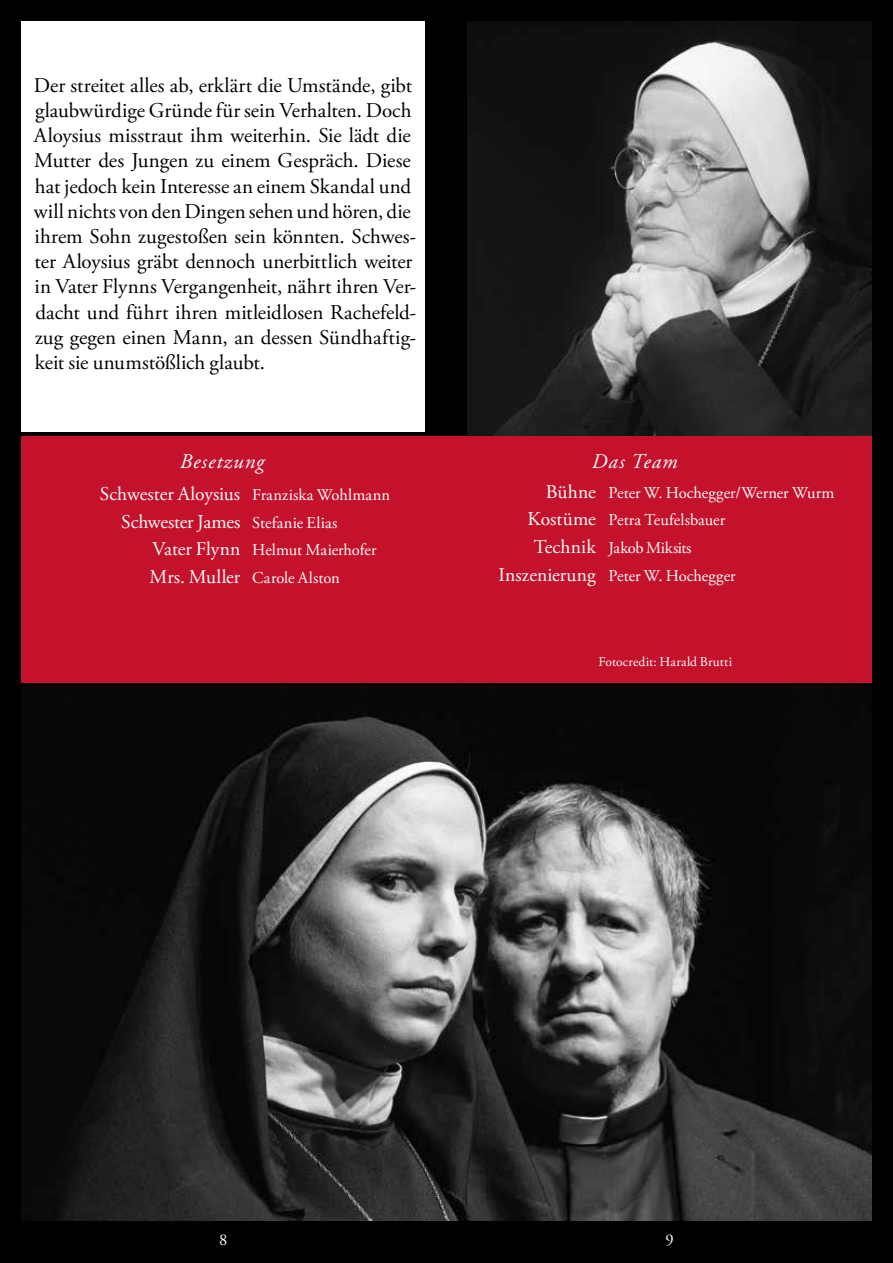
<style>
.page{position:relative;width:893px;height:1263px;background:#000}
.page>*{position:absolute;margin:0;border:0;box-sizing:border-box;transform-origin:0 0}
.t1{font:21px/25.2px "Adobe Garamond Pro";color:#000}
.t2{font:italic 21px "Adobe Garamond Pro";letter-spacing:.05em;color:#fff}
.t3{font:19.5px/27.6px "Adobe Garamond Pro";letter-spacing:-.01em;color:#fff}
.t4{font:16.5px/27.6px "Adobe Garamond Pro";letter-spacing:-.005em;color:#fff}
.t5{font:13.5px "Adobe Garamond Pro";letter-spacing:.01em;color:#fff}
.s1{font-size:16.5px}
.s2{font-size:19.5px}
</style>
<div class="page">
<div style="left:21px;top:21px;width:404px;height:411px;background:#fff"></div>
<img style="left:21px;top:686px;width:851px;height:534px">
<img style="left:468px;top:21px;width:404px;height:415px">
<div style="left:21px;top:436px;width:425px;height:246px;background:#c5122c"></div>
<div style="left:446px;top:436px;width:426px;height:246px;background:#c5122c"></div>
<p class="t1" style="left:34px;top:73px;width:384px">Der streitet alles ab, erklärt die Umstände, gibt glaubwürdige Gründe für sein Verhalten. Doch Aloysius misstraut ihm weiterhin. Sie lädt die Mutter des Jungen zu einem Gespräch. Diese hat jedoch kein Interesse an einem Skandal und will nichts von den Dingen sehen und hören, die ihrem Sohn zugestoßen sein könnten. Schwes&shy;ter Aloysius gräbt dennoch unerbittlich weiter in Vater Flynns Vergangenheit, nährt ihren Ver&shy;dacht und führt ihren mitleidlosen Rachefeld&shy;zug gegen einen Mann, an dessen Sündhaftig&shy;keit sie unumstößlich glaubt.</p>
<p class="t2" style="left:180px;top:449px;width:86px">Besetzung</p>
<p class="t3" style="left:121px;top:481px;width:270px;text-indent:-21px">Schwester Aloysius <span class="s1">Franziska Wohlmann<br></span>Schwester James <span class="s1">Stefanie Elias</span></p>
<p class="t4" style="left:149px;top:537px;width:228px"><span class="s2">Vater Flynn</span> Helmut Maierhofer<br><span class="s2">Mrs. Muller</span> Carole Alston</p>
<p class="t2" style="left:592px;top:449px;width:87px">Das Team</p>
<p class="t4" style="left:546px;top:479px;width:290px"><span class="s2">Bühne</span> Peter W. Hochegger/Werner Wurm</p>
<p class="t4" style="left:528px;top:507px;width:199px"><span class="s2">Kostüme</span> Petra Teufelsbauer</p>
<p class="t4" style="left:534px;top:535px;width:159px"><span class="s2">Technik</span> Jakob Miksits</p>
<p class="t4" style="left:498px;top:562px;width:239px"><span class="s2">Inszenierung</span> Peter W. Hochegger</p>
<p class="t5" style="left:598px;top:653px;width:135px">Fotocredit: Harald Brutti</p>
<p class="t4" style="left:219px;top:1227px;width:10px">8</p>
<p class="t4" style="left:666px;top:1227px;width:10px">9</p>
</div>
